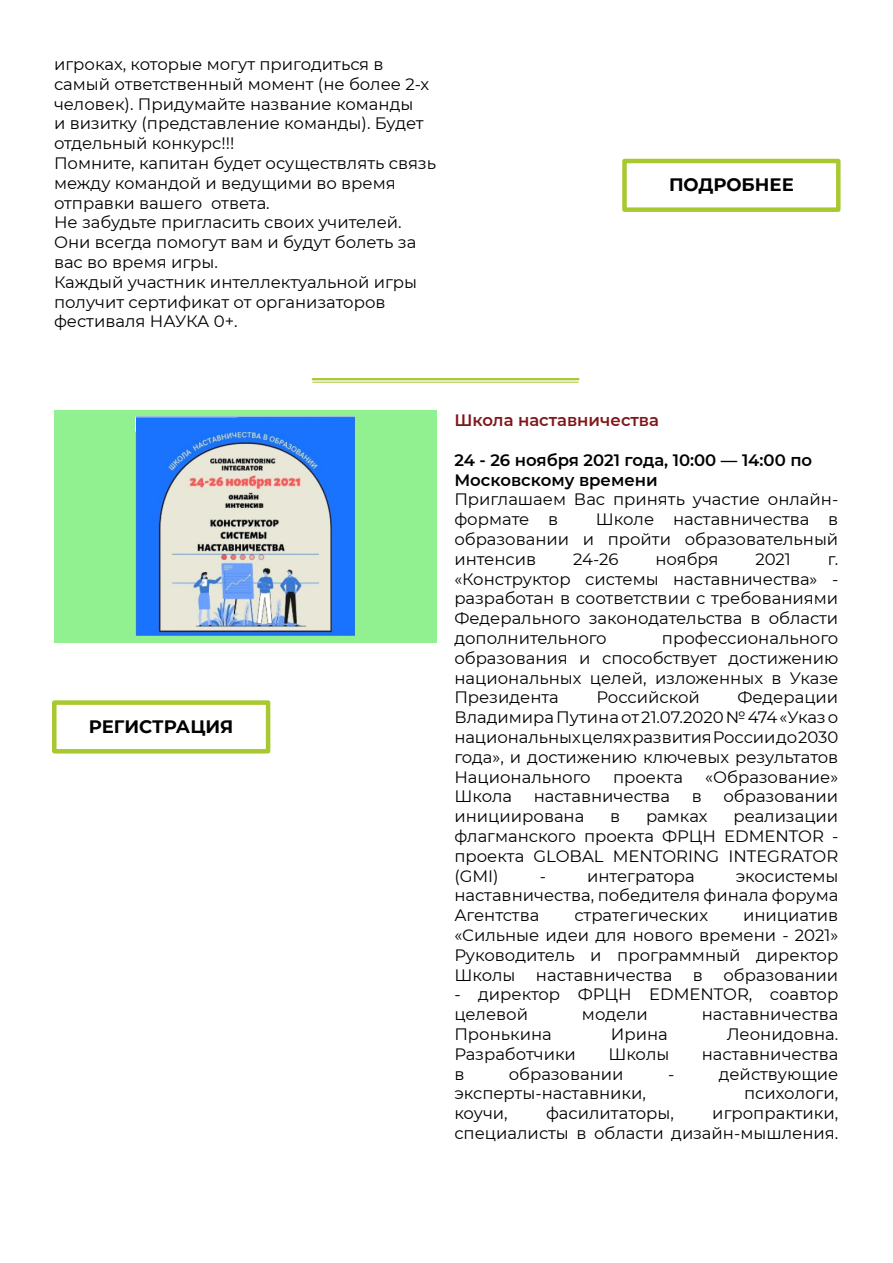
<style>
.page{position:relative;width:893px;height:1263px;background:#fff}
.page>*{position:absolute;margin:0;border:0;box-sizing:border-box;transform-origin:0 0}
.t1{font:700 18px "Montserrat";color:#000}
.t2{font:16.5px/19.8px "Montserrat";color:#000;text-align:justify}
.t3{font:600 16.5px/19.8px "Montserrat";color:#000}
.t4{font:600 16.5px "Montserrat";color:#82171b}
</style>
<div class="page">
<div style="left:622px;top:159px;width:218px;height:53px;border:4px solid #a8c830"></div>
<hr style="left:313px;top:378px;width:265px;height:2px;background:#a8c830">
<hr style="left:313px;top:382px;width:265px;height:1px;background:#a8c830">
<div style="left:52px;top:700px;width:218px;height:53px;border:4px solid #a8c830"></div>
<div style="left:54px;top:410px;width:382px;height:233px;background:#91f08f"></div>
<img style="left:136px;top:416px;width:219px;height:219px">
<div style="left:136px;top:418px;width:198px;height:14px;background:#1a73ff"></div>
<p class="t2" style="left:54px;top:54px;width:384px;text-align:left">игроках, которые могут пригодиться в самый ответственный момент (не более 2-х человек). Придумайте название команды<br>и визитку (представление команды). Будет отдельный конкурс!!!<br>Помните, капитан будет осуществлять связь между командой и ведущими во время отправки вашего ответа.<br>Не забудьте пригласить своих учителей.<br>Они всегда помогут вам и будут болеть за вас во время игры.<br>Каждый участник интеллектуальной игры получит сертификат от организаторов фестиваля НАУКА 0+.</p>
<p class="t1" style="left:669px;top:172px;width:126px">ПОДРОБНЕЕ</p>
<p class="t1" style="left:89px;top:714px;width:146px">РЕГИСТРАЦИЯ</p>
<p class="t4" style="left:454px;top:409px;width:206px">Школа наставничества</p>
<p class="t3" style="left:454px;top:449px;width:359px">24 - 26 ноября 2021 года, 10:00 — 14:00 по<br>Московскому времени</p>
<p class="t2" style="left:454px;top:489px;width:385px">Приглашаем Вас принять участие онлайн&shy;формате в</p>
<p class="t2" style="left:454px;top:509px;width:385px;text-indent:141px">Школе наставничества в образовании и пройти образовательный интенсив</p>
<p class="t2" style="left:573px;top:548px;width:47px">24-26</p>
<p class="t2" style="left:655px;top:548px;width:65px">ноября</p>
<p class="t2" style="left:755px;top:548px;width:37px">2021</p>
<p class="t2" style="left:454px;top:548px;width:385px;text-indent:373px">г. «Конструктор системы наставничества» - разработан в соответствии с требованиями Федерального законодательства в области дополнительного</p>
<p class="t2" style="left:454px;top:628px;width:385px;text-indent:208px">профессионального образования и способствует достижению национальных целей, изложенных в Указе Президента</p>
<p class="t2" style="left:596px;top:687px;width:105px">Российской</p>
<p class="t2" style="left:454px;top:687px;width:385px;text-indent:283px">Федерации Владимира Путина от 21.07.2020 № 474 «Указ о национальных целях развития России до 2030 года», и достижению ключевых результатов Национального</p>
<p class="t2" style="left:613px;top:766px;width:71px">проекта</p>
<p class="t2" style="left:705px;top:766px;width:135px">«Образование»</p>
<p class="t2" style="left:454px;top:786px;width:59px">Школа</p>
<p class="t2" style="left:534px;top:786px;width:138px">наставничества</p>
<p class="t2" style="left:692px;top:786px;width:12px">в</p>
<p class="t2" style="left:723px;top:786px;width:116px">образовании</p>
<p class="t2" style="left:454px;top:806px;width:132px">инициирована</p>
<p class="t2" style="left:610px;top:806px;width:12px">в</p>
<p class="t2" style="left:646px;top:806px;width:63px">рамках</p>
<p class="t2" style="left:454px;top:806px;width:385px;text-indent:279px">реализации флагманского проекта ФРЦН EDMENTOR - проекта GLOBAL MENTORING INTEGRATOR (GMI)</p>
<p class="t2" style="left:454px;top:865px;width:385px;text-indent:281px">экосистемы наставничества, победителя финала форума Агентства</p>
<p class="t2" style="left:540px;top:865px;width:8px">-</p>
<p class="t2" style="left:587px;top:865px;width:109px">интегратора</p>
<p class="t2" style="left:454px;top:905px;width:385px;text-indent:289px">инициатив «Сильные идеи для нового времени - 2021» Руководитель и программный директор Школы наставничества в образовании</p>
<p class="t2" style="left:454px;top:984px;width:385px">- директор ФРЦН EDMENTOR, соавтор целевой</p>
<p class="t2" style="left:574px;top:905px;width:135px">стратегических</p>
<p class="t2" style="left:582px;top:1004px;width:68px">модели</p>
<p class="t2" style="left:702px;top:1004px;width:138px">наставничества</p>
<p class="t2" style="left:454px;top:1024px;width:99px">Пронькина</p>
<p class="t2" style="left:611px;top:1024px;width:59px">Ирина</p>
<p class="t2" style="left:727px;top:1024px;width:113px">Леонидовна.</p>
<p class="t2" style="left:454px;top:1043px;width:123px">Разработчики</p>
<p class="t2" style="left:608px;top:1043px;width:63px">Школы</p>
<p class="t2" style="left:702px;top:1043px;width:138px">наставничества</p>
<p class="t2" style="left:454px;top:1063px;width:12px">в</p>
<p class="t2" style="left:509px;top:1063px;width:116px">образовании</p>
<p class="t2" style="left:668px;top:1063px;width:8px">-</p>
<p class="t2" style="left:719px;top:1063px;width:121px">действующие</p>
<p class="t2" style="left:454px;top:1083px;width:193px">эксперты-наставники,</p>
<p class="t2" style="left:744px;top:1083px;width:96px">психологи,</p>
<p class="t2" style="left:454px;top:1103px;width:55px">коучи,</p>
<p class="t2" style="left:546px;top:1103px;width:130px">фасилитаторы,</p>
<p class="t2" style="left:454px;top:1103px;width:385px;text-align:right">игропрактики,<br>специалисты в области дизайн-мышления.</p>
</div>
